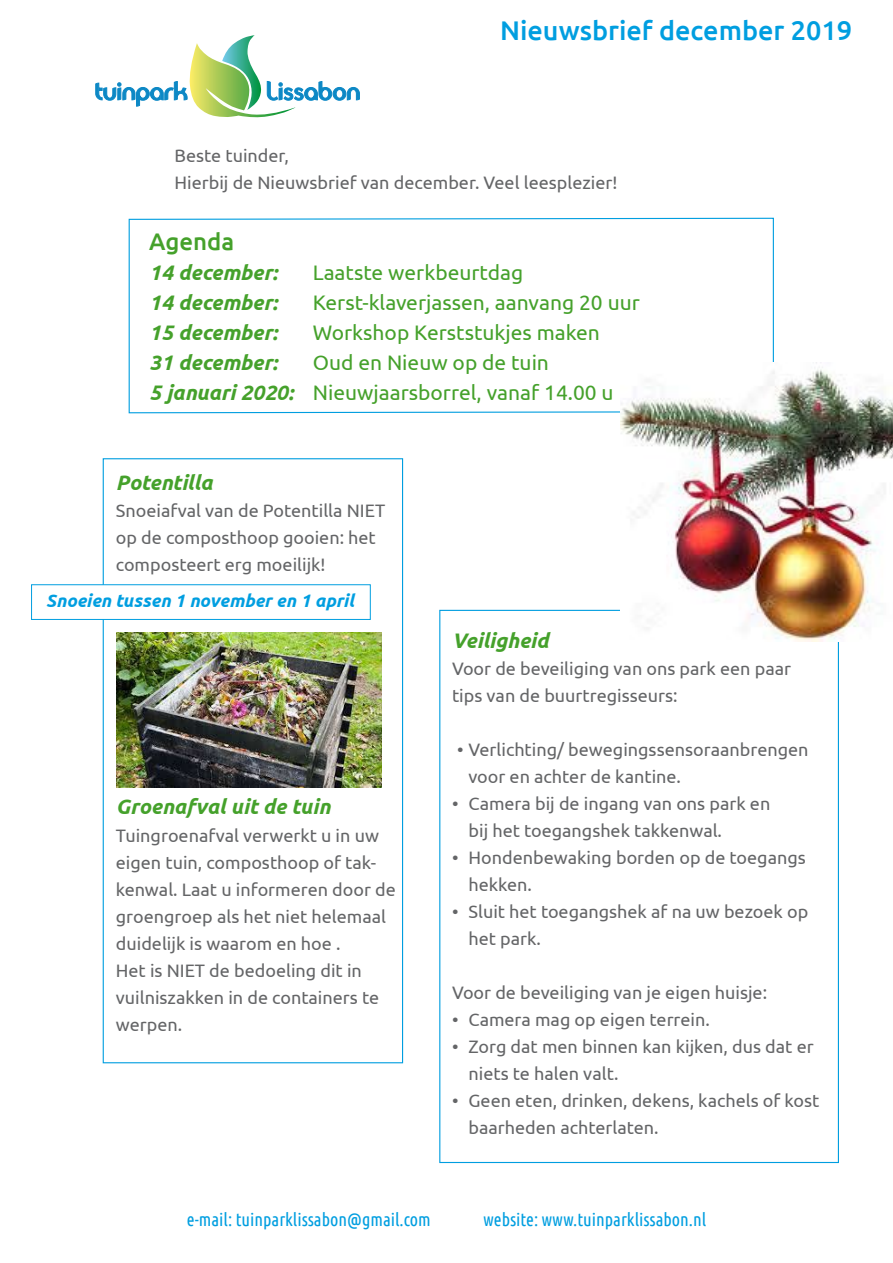
<style>
.page{position:relative;width:893px;height:1263px;background:#fff}
.page>*{position:absolute;margin:0;border:0;box-sizing:border-box;transform-origin:0 0}
.t1{font:500 27px "Ubuntu";color:#009ee0}
.t2{font:500 24px "Ubuntu";color:#45a12b}
.t3{font:21px/30px "Ubuntu";color:#45a12b}
.t4{font:italic 700 21px "Ubuntu";color:#45a12b}
.t5{font:18px/27px "Ubuntu";color:#646567}
.t6{font:18px "Ubuntu Condensed";color:#009ee0}
.t7{font:italic 700 18px "Ubuntu";color:#009ee0}
.s1{font-weight:700;font-style:italic}
</style>
<div class="page">
<svg style="left:95px;top:35px;width:265px;height:83px"></svg>
<svg style="left:128px;top:217px;width:646px;height:197px"></svg>
<img style="left:116px;top:633px;width:265px;height:154px">
<div style="left:31px;top:584px;width:340px;height:36px;background:#fff;border:1px solid #009ee0"></div>
<img style="left:621px;top:362px;width:272px;height:279px">
<h1 class="t1" style="left:500px;top:13px;width:353px">Nieuwsbrief december 2019</h1>
<p class="t5" style="left:175px;top:141px;width:444px">Beste tuinder,<br>Hierbij de Nieuwsbrief van december. Veel leesplezier!</p>
<h2 class="t2" style="left:149px;top:227px;width:87px">Agenda</h2>
<p class="t4" style="left:149px;top:260px;width:130px">14 december:</p>
<p class="t3" style="left:313px;top:257px;width:212px">Laatste werkbeurtdag</p>
<p class="t4" style="left:149px;top:290px;width:130px">14 december:</p>
<p class="t3" style="left:313px;top:287px;width:329px">Kerst-klaverjassen, aanvang 20 uur</p>
<p class="t4" style="left:149px;top:320px;width:130px">15 december:</p>
<p class="t3" style="left:313px;top:317px;width:289px">Workshop Kerststukjes maken</p>
<p class="t4" style="left:149px;top:350px;width:130px">31 december:</p>
<p class="t3" style="left:149px;top:347px;width:466px;text-indent:164px">Oud en Nieuw op de tuin<br><span class="s1">5 januari 2020:</span> Nieuwjaarsborrel, vanaf 14.00 u</p>
<p class="t4" style="left:116px;top:470px;width:98px">Potentilla</p>
<p class="t5" style="left:116px;top:497px;width:271px">Snoeiafval van de Potentilla NIET op de composthoop gooien: het composteert erg moeilijk!</p>
<p class="t7" style="left:46px;top:589px;width:309px">Snoeien tussen 1 november en 1 april</p>
<p class="t4" style="left:116px;top:794px;width:216px">Groenafval uit de tuin</p>
<p class="t5" style="left:116px;top:821px;width:282px">Tuingroenafval verwerkt u in uw eigen tuin, composthoop of tak&shy;kenwal. Laat u informeren door de groengroep als het niet helemaal duidelijk is waarom en hoe .<br>Het is NIET de bedoeling dit in vuilniszakken in de containers te werpen.</p>
<p class="t4" style="left:452px;top:628px;width:98px">Veiligheid</p>
<p class="t5" style="left:452px;top:655px;width:341px">Voor de beveiliging van ons park een paar tips van de buurtregisseurs:</p>
<p class="t5" style="left:468px;top:736px;width:342px;text-indent:-12px">• Verlichting/ bewegingssensoraanbrengen voor en achter de kantine.</p>
<p class="t5" style="left:468px;top:790px;width:303px;text-indent:-17px">• Camera bij de ingang van ons park en bij het toegangshek takkenwal.</p>
<p class="t5" style="left:468px;top:844px;width:339px;text-indent:-17px">• Hondenbewaking borden op de toegangs hekken.</p>
<p class="t5" style="left:468px;top:898px;width:341px;text-indent:-17px">• Sluit het toegangshek af na uw bezoek op het park.</p>
<p class="t5" style="left:452px;top:979px;width:317px">Voor de beveiliging van je eigen huisje:</p>
<p class="t5" style="left:452px;top:1006px;width:259px">• Camera mag op eigen terrein.</p>
<p class="t5" style="left:468px;top:1033px;width:347px;text-indent:-17px">• Zorg dat men binnen kan kijken, dus dat er niets te halen valt.</p>
<p class="t5" style="left:468px;top:1087px;width:352px;text-indent:-17px">• Geen eten, drinken, dekens, kachels of kost baarheden achterlaten.</p>
<p class="t6" style="left:187px;top:1208px;width:246px">e-mail: tuinparklissabon@gmail.com</p>
<p class="t6" style="left:484px;top:1208px;width:224px">website: www.tuinparklissabon.nl</p>
</div>
